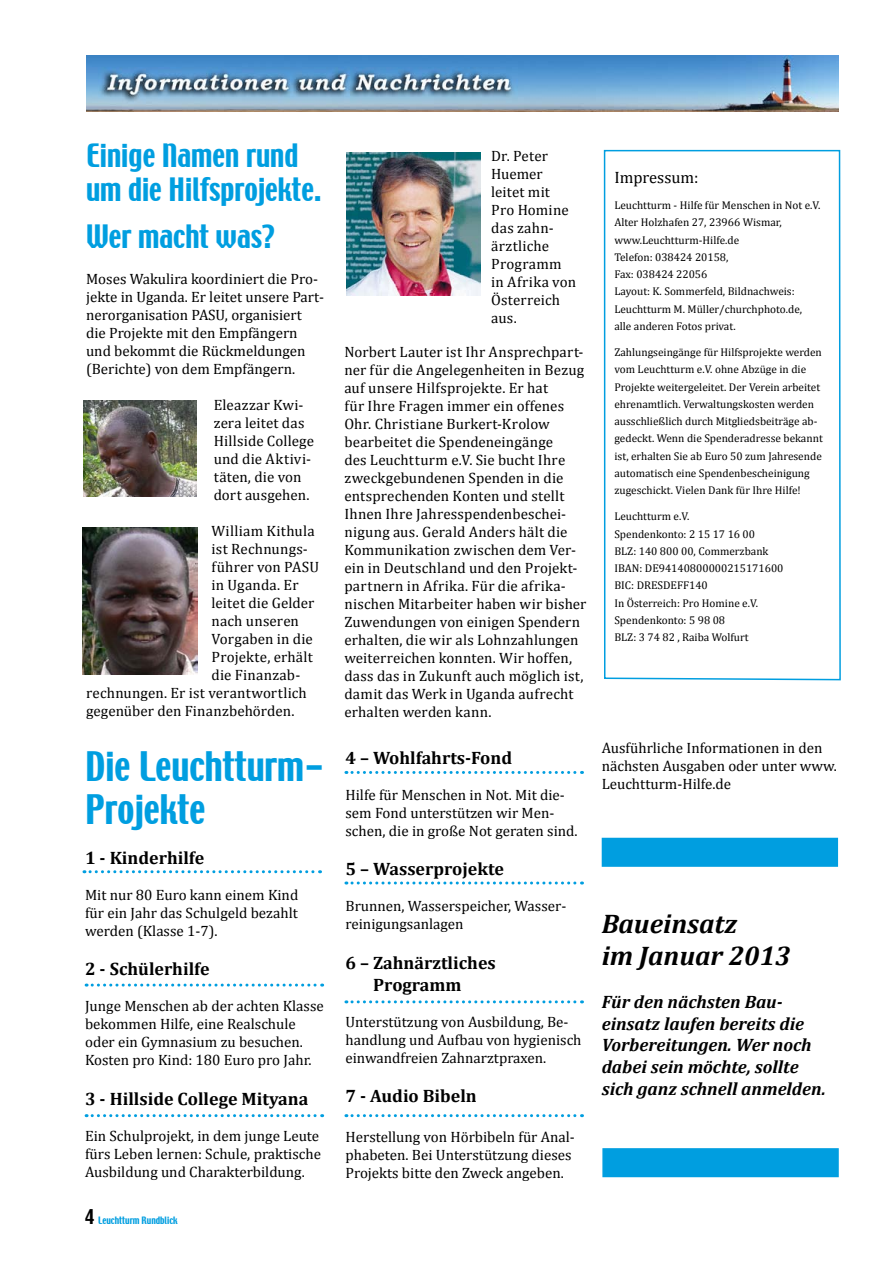
<style>
.page{position:relative;width:893px;height:1263px;background:#fff}
.page>*{position:absolute;margin:0;border:0;box-sizing:border-box;transform-origin:0 0}
.t1{font:36px/43.2px "Techno";color:#009ee0}
.t2{font:28.5px/34.2px "Techno";color:#009ee0}
.t3{font:italic 700 27px/32.4px "Cambria";color:#000}
.t4{font:700 18px/21.6px "Cambria";color:#000;text-align:center}
.t5{font:italic 700 18px/21.6px "Cambria";color:#000}
.t6{font:16.5px "Cambria";color:#000}
.t7{font:15px/18px "Cambria";color:#000}
.t8{font:15px "Cambria";letter-spacing:.02em;color:#000}
.t9{font:11.25px/17.2px "Cambria";color:#000}
.t10{font:9px "Techno";color:#009ee0}
.s1{font-size:18px;color:#000}
</style>
<div class="page">
<img style="left:86px;top:55px;width:752px;height:56px">
<svg style="left:603px;top:149px;width:238px;height:532px"></svg>
<img style="left:84px;top:401px;width:113px;height:95px">
<img style="left:347px;top:152px;width:134px;height:143px">
<img style="left:83px;top:527px;width:114px;height:147px">
<svg style="left:84px;top:870px;width:237px;height:3px"></svg>
<svg style="left:86px;top:983px;width:237px;height:3px"></svg>
<svg style="left:86px;top:1114px;width:237px;height:3px"></svg>
<svg style="left:346px;top:771px;width:236px;height:3px"></svg>
<svg style="left:346px;top:881px;width:236px;height:3px"></svg>
<svg style="left:346px;top:1000px;width:236px;height:3px"></svg>
<svg style="left:346px;top:1114px;width:236px;height:3px"></svg>
<div style="left:602px;top:1148px;width:237px;height:29px;background:#009ee0;border:2px solid #009ee0"></div>
<div style="left:602px;top:838px;width:236px;height:29px;background:#009ee0;border:2px solid #009ee0"></div>
<h2 class="t2" style="left:86px;top:140px;width:237px">Einige Namen rund um die Hilfsprojekte.</h2>
<h2 class="t2" style="left:86px;top:221px;width:191px">Wer macht was?</h2>
<p class="t7" style="left:86px;top:270px;width:240px">Moses Wakulira koordiniert die Pro&shy;jekte in Uganda. Er leitet unsere Part&shy;nerorganisation PASU, organisiert die Projekte mit den Empfängern und bekommt die Rückmeldungen (Berichte) von dem Empfängern.</p>
<p class="t7" style="left:214px;top:396px;width:102px">Eleazzar Kwi&shy;zera leitet das<br>Hillside College und die Aktivi&shy;täten, die von dort ausgehen.</p>
<p class="t8" style="left:212px;top:522px;width:105px">William Kithula</p>
<p class="t7" style="left:212px;top:540px;width:98px">ist Rechnungs-</p>
<p class="t7" style="left:212px;top:558px;width:109px">führer von PASU</p>
<p class="t7" style="left:212px;top:576px;width:89px">in Uganda. Er</p>
<p class="t7" style="left:212px;top:594px;width:104px">leitet die Gelder</p>
<p class="t7" style="left:212px;top:612px;width:89px">nach unseren</p>
<p class="t7" style="left:212px;top:630px;width:103px">Vorgaben in die</p>
<p class="t7" style="left:212px;top:648px;width:103px">Projekte, erhält</p>
<p class="t7" style="left:212px;top:666px;width:90px">die Finanzab-</p>
<p class="t7" style="left:86px;top:684px;width:222px">rechnungen. Er ist verantwortlich</p>
<p class="t7" style="left:86px;top:702px;width:210px">gegenüber den Finanzbehörden.</p>
<h1 class="t1" style="left:85px;top:746px;width:241px">Die Leuchtturm-<br>Projekte</h1>
<p class="t4" style="left:85px;top:846px;width:121px">1 - Kinderhilfe</p>
<p class="t7" style="left:85px;top:885px;width:215px;text-align:justify">Mit nur 80 Euro kann einem Kind für ein Jahr das Schulgeld bezahlt werden (Klasse 1-7).</p>
<p class="t4" style="left:85px;top:958px;width:126px">2 - Schülerhilfe</p>
<p class="t7" style="left:85px;top:997px;width:240px">Junge Menschen ab der achten Klasse bekommen Hilfe, eine Realschule oder ein Gymnasium zu besuchen.<br>Kosten pro Kind: 180 Euro pro Jahr.</p>
<p class="t4" style="left:85px;top:1087px;width:225px">3 - Hillside College Mityana</p>
<p class="t7" style="left:85px;top:1127px;width:238px">Ein Schulprojekt, in dem junge Leute fürs Leben lernen: Schule, praktische<br>Ausbildung und Charakterbildung.</p>
<p class="t10" style="left:85px;top:1214px;width:94px"><span class="s1">4</span> Leuchtturm Rundblick</p>
<p class="t7" style="left:491px;top:146px;width:86px">Dr. Peter<br>Huemer leitet mit<br>Pro Homine das zahn&shy;ärztliche<br>Programm in Afrika von<br>Österreich aus.</p>
<p class="t7" style="left:344px;top:343px;width:243px">Norbert Lauter ist Ihr Ansprechpart&shy;ner für die Angelegenheiten in Bezug auf unsere Hilfsprojekte. Er hat<br>für Ihre Fragen immer ein offenes Ohr. Christiane Burkert-Krolow bearbeitet die Spendeneingänge<br>des Leuchtturm e.V. Sie bucht Ihre zweckgebundenen Spenden in die entsprechenden Konten und stellt Ihnen Ihre Jahresspendenbeschei&shy;nigung aus. Gerald Anders hält die Kommunikation zwischen dem Ver&shy;ein in Deutschland und den Projekt&shy;partnern in Afrika. Für die afrika&shy;nischen Mitarbeiter haben wir bisher Zuwendungen von einigen Spendern erhalten, die wir als Lohnzahlungen weiterreichen konnten. Wir hoffen, dass das in Zukunft auch möglich ist, damit das Werk in Uganda aufrecht erhalten werden kann.</p>
<p class="t4" style="left:345px;top:746px;width:168px">4 – Wohlfahrts-Fond</p>
<p class="t7" style="left:345px;top:786px;width:234px">Hilfe für Menschen in Not. Mit die&shy;sem Fond unterstützen wir Men&shy;schen, die in große Not geraten sind.</p>
<p class="t4" style="left:345px;top:858px;width:160px">5 – Wasserprojekte</p>
<p class="t7" style="left:345px;top:897px;width:222px">Brunnen, Wasserspeicher, Wasser&shy;reinigungsanlagen</p>
<p class="t4" style="left:345px;top:952px;width:152px">6 – Zahnärztliches<br>Programm</p>
<p class="t7" style="left:345px;top:1012px;width:238px">Unterstützung von Ausbildung, Be&shy;handlung und Aufbau von hygienisch einwandfreien Zahnarztpraxen.</p>
<p class="t4" style="left:345px;top:1085px;width:133px">7 - Audio Bibeln</p>
<p class="t7" style="left:345px;top:1128px;width:231px">Herstellung von Hörbibeln für Anal&shy;phabeten. Bei Unterstützung dieses<br>Projekts bitte den Zweck angeben.</p>
<p class="t6" style="left:614px;top:168px;width:86px">Impressum:</p>
<p class="t9" style="left:614px;top:197px;width:208px">Leuchtturm - Hilfe für Menschen in Not e.V.<br>Alter Holzhafen 27, 23966 Wismar, www.Leuchtturm-Hilfe.de<br>Telefon: 038424 20158,<br>Fax: 038424 22056<br>Layout: K. Sommerfeld, Bildnachweis:<br>Leuchtturm M. Müller/churchphoto.de, alle anderen Fotos privat.</p>
<p class="t9" style="left:614px;top:344px;width:210px">Zahlungseingänge für Hilfsprojekte werden vom Leuchtturm e.V. ohne Abzüge in die Projekte weitergeleitet. Der Verein arbeitet ehrenamtlich. Verwaltungskosten werden ausschließlich durch Mitgliedsbeiträge ab&shy;gedeckt. Wenn die Spenderadresse bekannt ist, erhalten Sie ab Euro 50 zum Jahresende automatisch eine Spendenbescheinigung zugeschickt. Vielen Dank für Ihre Hilfe!</p>
<p class="t9" style="left:614px;top:508px;width:171px">Leuchtturm e.V.<br>Spendenkonto: 2 15 17 16 00<br>BLZ: 140 800 00, Commerzbank<br>IBAN: DE94140800000215171600<br>BIC: DRESDEFF140<br>In Österreich: Pro Homine e.V.<br>Spendenkonto: 5 98 08<br>BLZ: 3 74 82 , Raiba Wolfurt</p>
<p class="t7" style="left:602px;top:738px;width:237px">Ausführliche Informationen in den nächsten Ausgaben oder unter www.<br>Leuchtturm-Hilfe.de</p>
<h3 class="t3" style="left:602px;top:906px;width:190px">Baueinsatz<br>im Januar 2013</h3>
<p class="t5" style="left:602px;top:991px;width:226px">Für den nächsten Bau&shy;einsatz laufen bereits die<br>Vorbereitungen. Wer noch dabei sein möchte, sollte sich ganz schnell anmelden.</p>
</div>
